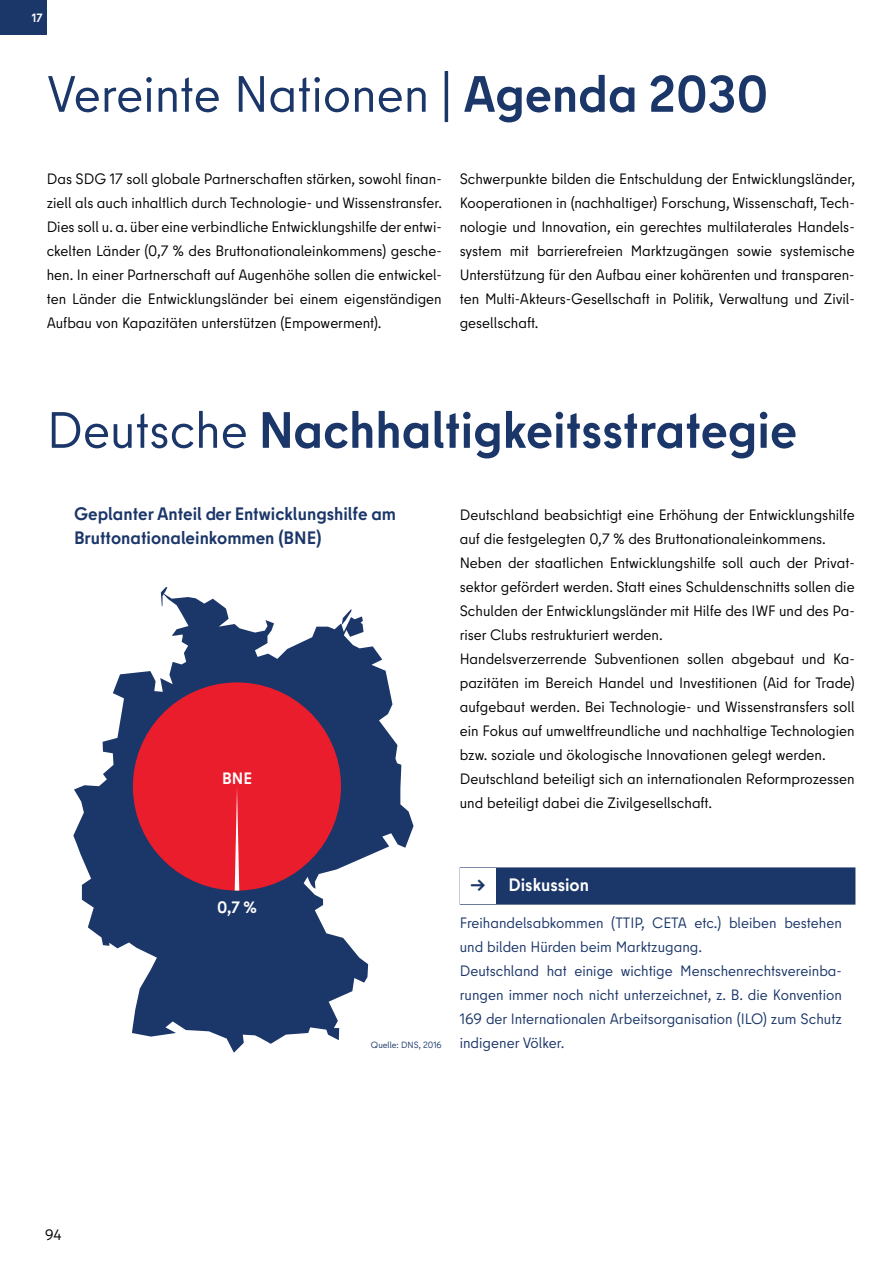
<style>
.page{position:relative;width:893px;height:1263px;background:#fff}
.page>*{position:absolute;margin:0;border:0;box-sizing:border-box;transform-origin:0 0}
.t1{font:700 51px "Berlin Type";color:#1b3668}
.t2{font:51px "Berlin Type";color:#1b3668}
.t3{font:700 18px/24px "Berlin Type";color:#1b3668}
.t4{font:700 18px "Berlin Type";color:#fff}
.t5{font:700 16.5px "Berlin Type";color:#fff}
.t6{font:15px/24px "Berlin Type";color:#000;text-align:justify}
.t7{font:15px "Berlin Type";color:#1b3668}
.t8{font:700 12px "Berlin Type";color:#fff}
.s1{font-weight:700}
.s2{font-weight:400}
.s3{font-size:15px;color:#1b3668}
.s4{font-size:21px;color:#1b3668}
.s5{font-size:9px}
</style>
<div class="page">
<svg style="left:73px;top:587px;width:341px;height:466px;fill:#1b3668"></svg>
<svg style="left:132px;top:681px;width:210px;height:211px"></svg>
<div style="left:460px;top:868px;width:395px;height:36px;background:#1b3668"></div>
<div style="left:460px;top:867px;width:395px;height:38px;border:2px solid #1b3668"></div>
<div style="left:460px;top:868px;width:36px;height:36px;background:#fff"></div>
<div style="left:0;top:0;width:47px;height:35px;background:#1b3668"></div>
<p class="t8" style="left:32px;top:10px;width:12px">17</p>
<h1 class="t2" style="left:47px;top:62px;width:723px">Vereinte Nationen | <span class="s1">Agenda 2030</span></h1>
<p class="t6" style="left:47px;top:167px;width:397px">Das SDG 17 soll globale Partnerschaften stärken, sowohl finan&shy;ziell als auch inhaltlich durch Technologie- und Wissenstransfer.<br>Dies soll u. a. über eine verbindliche Entwicklungshilfe der entwi&shy;ckelten Länder (0,7 % des Bruttonationaleinkommens) gesche&shy;hen. In einer Partnerschaft auf Augenhöhe sollen die entwickel&shy;ten Länder die Entwicklungsländer bei einem eigenständigen Aufbau von Kapazitäten unterstützen (Empowerment).</p>
<p class="t6" style="left:460px;top:167px;width:397px">Schwerpunkte bilden die Entschuldung der Entwicklungsländer, Kooperationen in (nachhaltiger) Forschung, Wissenschaft, Tech&shy;nologie und Innovation, ein gerechtes multilaterales Handels&shy;system mit barrierefreien Marktzugängen sowie systemische Unterstützung für den Aufbau einer kohärenten und transparen&shy;ten Multi-Akteurs-Gesellschaft in Politik, Verwaltung und Zivil&shy;gesellschaft.</p>
<h1 class="t1" style="left:47px;top:397px;width:752px"><span class="s2">Deutsche</span> Nachhaltigkeitsstrategie</h1>
<p class="t3" style="left:74px;top:502px;width:323px">Geplanter Anteil der Entwicklungshilfe am<br>Bruttonationaleinkommen (BNE)</p>
<p class="t5" style="left:222px;top:767px;width:32px">BNE</p>
<p class="t6" style="left:460px;top:503px;width:396px;text-align:left">Deutschland beabsichtigt eine Erhöhung der Entwicklungshilfe auf die festgelegten 0,7 % des Bruttonationaleinkommens.<br>Neben der staatlichen Entwicklungshilfe soll auch der Privat&shy;sektor gefördert werden. Statt eines Schuldenschnitts sollen die Schulden der Entwicklungsländer mit Hilfe des IWF und des Pa&shy;riser Clubs restrukturiert werden.<br>Handelsverzerrende Subventionen sollen abgebaut und Ka&shy;pazitäten im Bereich Handel und Investitionen (Aid for Trade) aufgebaut werden. Bei Technologie- und Wissenstransfers soll ein Fokus auf umweltfreundliche und nachhaltige Technologien bzw. soziale und ökologische Innovationen gelegt werden.<br>Deutschland beteiligt sich an internationalen Reformprozessen und beteiligt dabei die Zivilgesellschaft.</p>
<p class="t4" style="left:467px;top:862px;width:72px"><span class="s3">→</span> Kritik</p>
<p class="t4" style="left:470px;top:873px;width:120px"><span class="s4">→</span> Diskussion</p>
<p class="t6" style="left:45px;top:1223px;width:18px">94</p>
<p class="t5" style="left:217px;top:897px;width:41px">0,7 %</p>
<p class="t7" style="left:460px;top:913px;width:384px">Freihandelsabkommen (TTIP, CETA etc.) bleiben bestehen</p>
<p class="t7" style="left:460px;top:937px;width:244px">und bilden Hürden beim Marktzugang.</p>
<p class="t7" style="left:460px;top:961px;width:384px">Deutschland hat einige wichtige Menschenrechtsvereinba-</p>
<p class="t7" style="left:460px;top:985px;width:384px">rungen immer noch nicht unterzeichnet, z. B. die Konvention</p>
<p class="t7" style="left:460px;top:1009px;width:384px">169 der Internationalen Arbeitsorganisation (ILO) zum Schutz</p>
<p class="t7" style="left:371px;top:1033px;width:195px"><span class="s5">Quelle: DNS, 2016</span> indigener Völker.</p>
</div>
